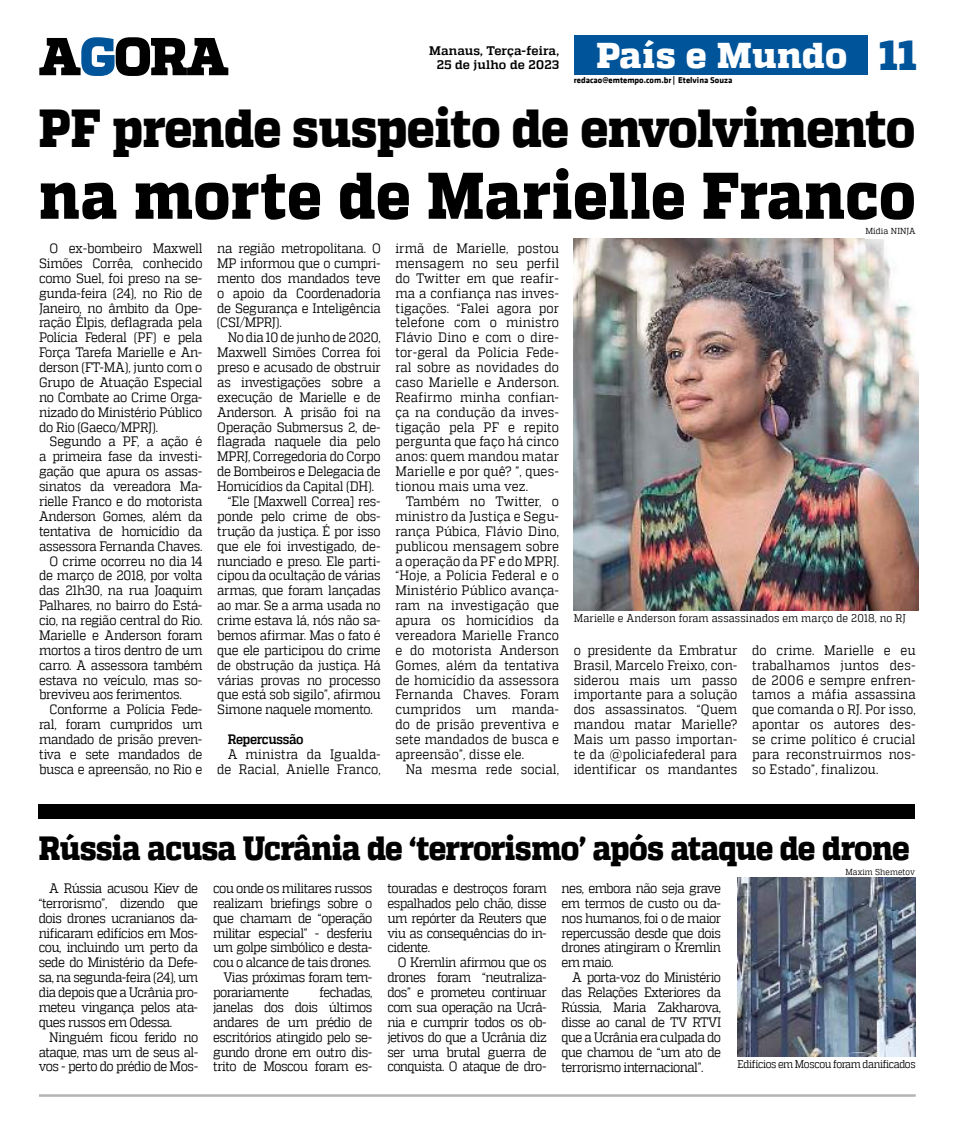
<style>
.page{position:relative;width:957px;height:1134px;background:#fff}
.page>*{position:absolute;margin:0;border:0;box-sizing:border-box;transform-origin:0 0}
.t1{font:800 65.75px "MW Quadon";letter-spacing:.01em;color:#000;scale:.9 1}
.t2{font:800 53.38px "MW Quadon";letter-spacing:-.02em;color:#000;scale:.9 1}
.t3{font:800 41.88px "MW Quadon";color:#00549a}
.t4{font:800 35.75px "MW Quadon";letter-spacing:.01em;color:#fff}
.t5{font:800 33.5px "MW Quadon";letter-spacing:-.025em;color:#000;scale:.9 1}
.t6{font:13.62px/14.9px "MW Quadon";letter-spacing:-.025em;color:#000;text-align:justify;scale:.9 1}
.t7{font:13.62px "MW Quadon";letter-spacing:-.045em;color:#000;scale:.9 1}
.t8{font:13.62px/14.9px "MW Quadon";letter-spacing:.01em;color:#000;text-align:right;scale:.9 1}
.t9{font:700 13.62px "MW Quadon";letter-spacing:-.025em;color:#000;scale:.9 1}
.t10{font:700 12.38px/14.9px "MW Quadon";letter-spacing:.01em;color:#000;text-align:center}
.t11{font:11.12px "MW Quadon";letter-spacing:.005em;color:#000;scale:.9 1}
.t12{font:11.12px "MW Quadon";letter-spacing:-.035em;color:#000;scale:.89 1}
.t13{font:700 8.62px "MW Klavika Bd";color:#000}
.t14{font:8.62px "MW Quadon";letter-spacing:.01em;color:#000;scale:.9 1}
.t15{font:8.62px "MW Quadon";letter-spacing:.01em;color:#000;scale:.95 1}
</style>
<div class="page">
<hr style="left:39px;top:1094px;width:876px;height:3px;background:#b1b3b5">
<img style="left:574px;top:239px;width:344px;height:371px">
<div style="left:38px;top:803px;width:877px;height:15px;background:#000"></div>
<img style="left:737px;top:878px;width:178px;height:178px">
<svg style="left:39px;top:37px;width:189px;height:39px"></svg>
<div style="left:574px;top:35px;width:293px;height:40px;background:#00549a"></div>
<p class="t10" style="left:429px;top:43px;width:131px">Manaus, Terça-feira,<br>25 de julho de 2023</p>
<h3 class="t4" style="left:596px;top:35px;width:252px">País e Mundo</h3>
<p class="t13" style="left:574px;top:74px;width:160px">redacao@emtempo.com.br | Etelvina Souza</p>
<h3 class="t3" style="left:879px;top:30px;width:39px">11</h3>
<h2 class="t2" style="left:39px;top:97px;width:975px">PF prende suspeito de envolvimento</h2>
<h1 class="t1" style="left:39px;top:157px;width:975px">na morte de Marielle Franco</h1>
<p class="t15" style="left:865px;top:226px;width:54px">Mídia NINJA</p>
<p class="t6" style="left:39px;top:241px;width:183px;text-indent:11px">O ex-bombeiro Maxwell Simões Corrêa, conhecido como Suel, foi preso na se&shy;gunda-feira (24), no Rio de Janeiro, no âmbito da Ope&shy;ração Élpis, deflagrada pela Polícia Federal (PF) e pela Força Tarefa Marielle e An&shy;derson (FT-MA), junto com o Grupo de Atuação Especial no Combate ao Crime Orga&shy;nizado do Ministério Público do Rio (Gaeco/MPRJ).</p>
<p class="t6" style="left:50px;top:434px;width:171px">Segundo a PF, a ação é</p>
<p class="t6" style="left:39px;top:449px;width:183px">a primeira fase da investi-</p>
<p class="t6" style="left:39px;top:464px;width:183px">gação que apura os assas-</p>
<p class="t6" style="left:39px;top:479px;width:183px">sinatos da vereadora Ma-</p>
<p class="t6" style="left:39px;top:494px;width:183px">rielle Franco e do motorista</p>
<p class="t6" style="left:39px;top:509px;width:183px">Anderson Gomes, além da</p>
<p class="t6" style="left:39px;top:523px;width:183px">tentativa de homicídio da</p>
<p class="t6" style="left:39px;top:538px;width:183px">assessora Fernanda Chaves.</p>
<p class="t6" style="left:50px;top:553px;width:171px">O crime ocorreu no dia 14</p>
<p class="t6" style="left:39px;top:568px;width:183px">de março de 2018, por volta</p>
<p class="t6" style="left:39px;top:583px;width:183px">das 21h30, na rua Joaquim</p>
<p class="t6" style="left:39px;top:598px;width:183px">Palhares, no bairro do Está-</p>
<p class="t6" style="left:39px;top:613px;width:183px">cio, na região central do Rio.</p>
<p class="t6" style="left:39px;top:628px;width:183px">Marielle e Anderson foram</p>
<p class="t6" style="left:39px;top:642px;width:183px">mortos a tiros dentro de um</p>
<p class="t6" style="left:39px;top:657px;width:183px">carro. A assessora também</p>
<p class="t6" style="left:39px;top:672px;width:183px">estava no veículo, mas so-</p>
<p class="t6" style="left:39px;top:687px;width:160px">breviveu aos ferimentos.</p>
<p class="t6" style="left:50px;top:702px;width:171px">Conforme a Polícia Fede-</p>
<p class="t6" style="left:39px;top:717px;width:183px">ral, foram cumpridos um</p>
<p class="t6" style="left:39px;top:732px;width:183px">mandado de prisão preven-</p>
<p class="t6" style="left:39px;top:747px;width:183px">tiva e sete mandados de</p>
<p class="t6" style="left:39px;top:762px;width:183px">busca e apreensão, no Rio e</p>
<p class="t6" style="left:217px;top:241px;width:183px">na região metropolitana. O MP informou que o cumpri&shy;mento dos mandados teve o apoio da Coordenadoria de Segurança e Inteligência (CSI/MPRJ).</p>
<p class="t6" style="left:228px;top:330px;width:172px">No dia 10 de junho de 2020,</p>
<p class="t6" style="left:217px;top:345px;width:183px">Maxwell Simões Correa foi</p>
<p class="t6" style="left:217px;top:360px;width:183px">preso e acusado de obstruir</p>
<p class="t6" style="left:217px;top:375px;width:183px">as investigações sobre a</p>
<p class="t6" style="left:217px;top:389px;width:183px">execução de Marielle e de</p>
<p class="t6" style="left:217px;top:404px;width:183px">Anderson. A prisão foi na</p>
<p class="t6" style="left:217px;top:419px;width:183px">Operação Submersus 2, de-</p>
<p class="t6" style="left:217px;top:434px;width:183px">flagrada naquele dia pelo</p>
<p class="t6" style="left:217px;top:449px;width:183px">MPRJ, Corregedoria do Corpo</p>
<p class="t6" style="left:217px;top:464px;width:183px">de Bombeiros e Delegacia de</p>
<p class="t6" style="left:217px;top:479px;width:176px">Homicídios da Capital (DH).</p>
<p class="t6" style="left:228px;top:494px;width:171px">“Ele [Maxwell Correa] res-</p>
<p class="t6" style="left:217px;top:509px;width:183px">ponde pelo crime de obs-</p>
<p class="t6" style="left:217px;top:523px;width:183px">trução da justiça. É por isso</p>
<p class="t6" style="left:217px;top:538px;width:183px">que ele foi investigado, de-</p>
<p class="t6" style="left:217px;top:553px;width:183px">nunciado e preso. Ele parti-</p>
<p class="t6" style="left:217px;top:568px;width:183px">cipou da ocultação de várias</p>
<p class="t6" style="left:217px;top:583px;width:183px">armas, que foram lançadas</p>
<p class="t6" style="left:217px;top:598px;width:183px">ao mar. Se a arma usada no</p>
<p class="t6" style="left:217px;top:613px;width:183px">crime estava lá, nós não sa-</p>
<p class="t6" style="left:217px;top:628px;width:183px">bemos afirmar. Mas o fato é</p>
<p class="t6" style="left:217px;top:642px;width:183px">que ele participou do crime</p>
<p class="t6" style="left:217px;top:657px;width:183px">de obstrução da justiça. Há</p>
<p class="t6" style="left:217px;top:672px;width:183px">várias provas no processo</p>
<p class="t6" style="left:217px;top:687px;width:183px">que está sob sigilo”, afirmou</p>
<p class="t6" style="left:217px;top:702px;width:174px">Simone naquele momento.</p>
<p class="t9" style="left:228px;top:731px;width:86px">Repercussão</p>
<p class="t8" style="left:217px;top:747px;width:183px">A ministra da Igualda&shy;de Racial, Anielle Franco,</p>
<p class="t6" style="left:395px;top:241px;width:183px">irmã de Marielle, postou mensagem no seu perfil do Twitter em que reafir&shy;ma a confiança nas inves&shy;tigações. “Falei agora por telefone com o ministro Flávio Dino e com o dire&shy;tor-geral da Polícia Fede&shy;ral sobre as novidades do caso Marielle e Anderson.<br>Reafirmo minha confian&shy;ça na condução da inves&shy;tigação pela PF e repito pergunta que faço há cinco anos: quem mandou matar Marielle e por quê? ”, ques&shy;tionou mais uma vez.</p>
<p class="t6" style="left:395px;top:494px;width:183px;text-indent:11px">Também no Twitter, o ministro da Justiça e Segu&shy;rança Púbica, Flávio Dino, publicou mensagem sobre a operação da PF e do MPRJ. “Hoje, a Polícia Federal e o Ministério Público avança&shy;ram na investigação que apura os homicídios da vereadora Marielle Franco e do motorista Anderson Gomes, além da tentativa de homicídio da assessora Fernanda Chaves. Foram cumpridos um manda&shy;do de prisão preventiva e sete mandados de busca e apreensão”, disse ele.</p>
<p class="t8" style="left:406px;top:762px;width:172px">Na mesma rede social,</p>
<p class="t11" style="left:574px;top:612px;width:370px">Marielle e Anderson foram assassinados em março de 2018, no RJ</p>
<p class="t6" style="left:574px;top:642px;width:183px">o presidente da Embratur Brasil, Marcelo Freixo, con&shy;siderou mais um passo importante para a solução dos assassinatos. “Quem mandou matar Marielle?<br>Mais um passo importan&shy;te da @policiafederal para identificar os mandantes</p>
<p class="t6" style="left:752px;top:642px;width:183px">do crime. Marielle e eu trabalhamos juntos des&shy;de 2006 e sempre enfren&shy;tamos a máfia assassina que comanda o RJ. Por isso, apontar os autores des&shy;se crime político é crucial para reconstruirmos nos&shy;so Estado”, finalizou.</p>
<h3 class="t5" style="left:39px;top:829px;width:969px">Rússia acusa Ucrânia de ‘terrorismo’ após ataque de drone</h3>
<p class="t6" style="left:39px;top:880px;width:179px;text-indent:11px">A Rússia acusou Kiev de “terrorismo”, dizendo que dois drones ucranianos da&shy;nificaram edifícios em Mos&shy;cou, incluindo um perto da sede do Ministério da Defe&shy;sa, na segunda-feira (24), um dia depois que a Ucrânia pro&shy;meteu vingança pelos ata&shy;ques russos em Odessa.</p>
<p class="t6" style="left:39px;top:1029px;width:179px;text-indent:11px">Ninguém ficou ferido no ataque, mas um de seus al&shy;vos - perto do prédio de Mos-</p>
<p class="t6" style="left:213px;top:881px;width:179px">cou onde os militares russos</p>
<p class="t6" style="left:213px;top:895px;width:179px">realizam briefings sobre o</p>
<p class="t7" style="left:213px;top:910px;width:179px">que chamam de “operação</p>
<p class="t6" style="left:213px;top:925px;width:179px">militar especial” - desferiu</p>
<p class="t7" style="left:213px;top:940px;width:179px">um golpe simbólico e desta-</p>
<p class="t7" style="left:213px;top:955px;width:177px">cou o alcance de tais drones.</p>
<p class="t7" style="left:224px;top:970px;width:167px">Vias próximas foram tem-</p>
<p class="t7" style="left:213px;top:984px;width:86px">porariamente</p>
<p class="t6" style="left:213px;top:985px;width:179px;text-indent:106px">fechadas, janelas dos dois últimos andares de um prédio de escritórios atingido pelo se&shy;gundo drone em outro dis&shy;trito de Moscou foram es-</p>
<p class="t6" style="left:387px;top:881px;width:179px">touradas e destroços foram espalhados pelo chão, disse um repórter da Reuters que viu as consequências do in&shy;cidente.</p>
<p class="t6" style="left:387px;top:955px;width:179px;text-indent:11px">O Kremlin afirmou que os drones foram “neutraliza&shy;dos” e prometeu continuar com sua operação na Ucrâ&shy;nia e cumprir todos os ob&shy;jetivos do que a Ucrânia diz ser uma brutal guerra de conquista. O ataque de dro-</p>
<p class="t6" style="left:561px;top:881px;width:179px">nes, embora não seja grave em termos de custo ou da&shy;nos humanos, foi o de maior repercussão desde que dois drones atingiram o Kremlin em maio.</p>
<p class="t6" style="left:561px;top:970px;width:179px;text-indent:11px">A porta-voz do Ministério das Relações Exteriores da Rússia, Maria Zakharova, disse ao canal de TV RTVI que a Ucrânia era culpada do que chamou de “um ato de terrorismo internacional”.</p>
<p class="t14" style="left:845px;top:867px;width:79px">Maxim Shemetov</p>
<p class="t12" style="left:737px;top:1058px;width:202px">Edifícios em Moscou foram danificados</p>
</div>
